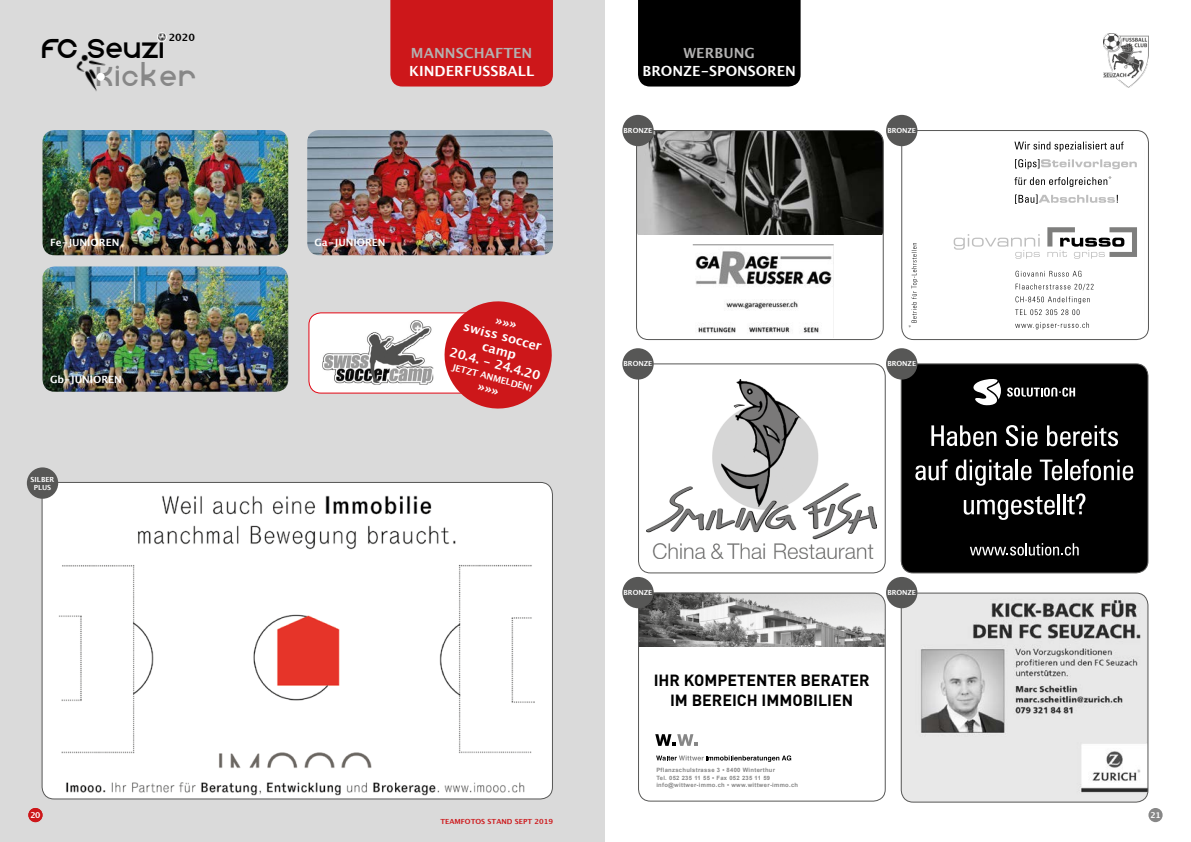
<style>
.page{position:relative;width:1191px;height:842px;background:#fff}
.page>*{position:absolute;margin:0;border:0;box-sizing:border-box;transform-origin:0 0}
.t1{font:35.4px "faucet";color:#000}
.t2{font:35.4px "faucet";letter-spacing:.04em;color:#878787}
.t3{font:700 16px/20px "DIN";color:#000;text-align:center}
.t4{font:700 14px "Lucida Grande";color:#fff}
.t5{font:700 14px "Lucida Grande";letter-spacing:.005em;color:#b3b2b2}
.t6{font:700 12.6px/14.4px "Lucida Grande";color:#fff;text-align:center}
.t7{font:700 10px "Lucida Grande";color:#fff}
.t8{font:700 10px "Lucida Grande";color:#000}
.t9{font:700 9px "Lucida Grande";color:#fff}
.t10{font:700 8px "Lucida Grande";color:#fff}
.t11{font:700 7px/8px "Lucida Grande";letter-spacing:-.01em;color:#fff;text-align:center}
.t12{font:700 7px "Lucida Grande";color:#cd171a}
.t13{font:700 5.9px/7.6px "Arial";letter-spacing:.05em;color:#878787}
</style>
<div class="page">
<div style="left:638px;top:0;width:162px;height:87px;background:#000"></div>
<img style="left:1103px;top:34px;width:45px;height:53px">
<div style="left:0;top:0;width:604px;height:842px;background:#dadada"></div>
<img style="left:640px;top:593px;width:244px;height:54px">
<img style="left:646px;top:380px;width:230px;height:179px">
<div style="left:638px;top:363px;width:247px;height:210px;border:1px solid #575756;border-radius:12px"></div>
<div style="left:902px;top:364px;width:246px;height:209px;background:#000"></div>
<svg style="left:969px;top:543px;width:109px;height:13px"></svg>
<svg style="left:931px;top:425px;width:65px;height:21px"></svg>
<svg style="left:1005px;top:425px;width:32px;height:21px"></svg>
<svg style="left:1046px;top:425px;width:72px;height:21px"></svg>
<svg style="left:915px;top:459px;width:32px;height:21px"></svg>
<svg style="left:955px;top:460px;width:57px;height:26px"></svg>
<hr style="left:1015px;top:460px;width:3px;height:20px;background:#fff">
<svg style="left:1021px;top:465px;width:10px;height:15px"></svg>
<svg style="left:1039px;top:460px;width:23px;height:20px"></svg>
<hr style="left:1064px;top:460px;width:3px;height:20px;background:#fff">
<svg style="left:1070px;top:459px;width:63px;height:21px"></svg>
<svg style="left:963px;top:496px;width:91px;height:24px"></svg>
<hr style="left:1057px;top:494px;width:2px;height:20px;background:#fff">
<hr style="left:1063px;top:494px;width:2px;height:20px;background:#fff">
<svg style="left:1067px;top:493px;width:18px;height:21px"></svg>
<svg style="left:1007px;top:387px;width:68px;height:10px"></svg>
<svg style="left:969px;top:378px;width:32px;height:28px"></svg>
<div style="left:900px;top:363px;width:248px;height:210px;border:1px solid #575756;border-radius:12px"></div>
<div style="left:622px;top:348px;width:31px;height:32px;background:#575756;border-radius:50%"></div>
<div style="left:886px;top:348px;width:31px;height:32px;background:#575756;border-radius:50%"></div>
<div style="left:1148px;top:808px;width:14px;height:14px;background:#878787;border-radius:50%"></div>
<svg style="left:656px;top:755px;width:135px;height:7px"></svg>
<svg style="left:655px;top:734px;width:43px;height:12px"></svg>
<div style="left:638px;top:593px;width:247px;height:209px;border:1px solid #575756;border-radius:12px"></div>
<img style="left:902px;top:593px;width:246px;height:208px">
<div style="left:900px;top:593px;width:248px;height:210px;border:1px solid #575756;border-radius:12px"></div>
<div style="left:622px;top:577px;width:31px;height:31px;background:#575756;border-radius:50%"></div>
<div style="left:886px;top:577px;width:31px;height:31px;background:#575756;border-radius:50%"></div>
<div style="left:390px;top:0;width:163px;height:87px;background:#cd171a"></div>
<div style="left:28px;top:808px;width:15px;height:14px;background:#cd171a;border-radius:50%"></div>
<img style="left:76px;top:54px;width:30px;height:37px">
<div style="left:157px;top:32px;width:10px;height:10px;background:#ededed;border-radius:50%"></div>
<svg style="left:157px;top:33px;width:10px;height:9px"></svg>
<div style="left:97px;top:73px;width:8px;height:8px;background:#fff;border-radius:50%"></div>
<img style="left:43px;top:130px;width:245px;height:125px">
<img style="left:307px;top:130px;width:246px;height:125px">
<img style="left:43px;top:266px;width:245px;height:126px">
<div style="left:309px;top:313px;width:189px;height:80px;background:#fff;border-radius:12px"></div>
<div style="left:308px;top:312px;width:190px;height:82px;border:1px solid #e30613;border-radius:12px"></div>
<img style="left:322px;top:320px;width:111px;height:65px">
<div style="left:42px;top:482px;width:510px;height:317px;background:#fff;border-radius:12px"></div>
<img style="left:58px;top:495px;width:476px;height:301px">
<div style="left:27px;top:467px;width:31px;height:32px;background:#575756;border-radius:50%"></div>
<img style="left:638px;top:131px;width:245px;height:104px">
<img style="left:695px;top:245px;width:138px;height:88px">
<hr style="left:693px;top:244px;width:140px;height:1px;background:#878787">
<div style="left:636px;top:130px;width:247px;height:210px;border:1px solid #575756;border-radius:12px"></div>
<div style="left:622px;top:115px;width:31px;height:31px;background:#575756;border-radius:50%"></div>
<div style="left:901px;top:130px;width:248px;height:210px;border:1px solid #575756;border-radius:12px"></div>
<svg style="left:1015px;top:322px;width:74px;height:7px"></svg>
<svg style="left:1015px;top:296px;width:74px;height:19px"></svg>
<svg style="left:1015px;top:284px;width:78px;height:6px"></svg>
<svg style="left:1015px;top:271px;width:66px;height:6px"></svg>
<svg style="left:1015px;top:194px;width:102px;height:10px"></svg>
<svg style="left:1014px;top:176px;width:97px;height:11px"></svg>
<svg style="left:1015px;top:159px;width:121px;height:10px"></svg>
<svg style="left:1014px;top:142px;width:109px;height:10px"></svg>
<svg style="left:908px;top:243px;width:10px;height:85px"></svg>
<svg style="left:953px;top:227px;width:184px;height:32px"></svg>
<div style="left:886px;top:115px;width:31px;height:31px;background:#575756;border-radius:50%"></div>
<svg style="left:439px;top:301px;width:113px;height:108px"></svg>
<h3 class="t8" style="left:169px;top:29px;width:28px">2020</h3>
<h1 class="t1" style="left:41px;top:26px;width:124px">FC Seuzi</h1>
<h1 class="t2" style="left:96px;top:54px;width:102px">Kicker</h1>
<h3 class="t7" style="left:50px;top:234px;width:71px">Fe-JUNIOREN</h3>
<h3 class="t7" style="left:50px;top:371px;width:73px">Gb-JUNIOREN</h3>
<p class="t11" style="left:31px;top:475px;width:25px">SILBER<br>PLUS</p>
<h3 class="t10" style="left:30px;top:809px;width:12px">20</h3>
<h3 class="t5" style="left:411px;top:42px;width:123px">MANNSCHAFTEN</h3>
<h3 class="t4" style="left:409px;top:60px;width:127px">KINDERFUSSBALL</h3>
<h3 class="t7" style="left:314px;top:234px;width:73px">Ga-JUNIOREN</h3>
<h3 class="t6" style="left:463px;top:303px;width:95px;rotate:15deg">»»»<br>swiss soccer camp<br>20.4. - 24.4.20</h3>
<h3 class="t9" style="left:454px;top:360px;width:84px;rotate:15deg">JETZT ANMELDEN!</h3>
<h3 class="t5" style="left:683px;top:42px;width:73px">WERBUNG</h3>
<h3 class="t4" style="left:642px;top:60px;width:155px">BRONZE-SPONSOREN</h3>
<p class="t11" style="left:623px;top:126px;width:30px">BRONZE</p>
<p class="t11" style="left:887px;top:126px;width:30px">BRONZE</p>
<p class="t11" style="left:623px;top:360px;width:30px">BRONZE</p>
<p class="t11" style="left:887px;top:360px;width:30px">BRONZE</p>
<p class="t12" style="left:440px;top:816px;width:114px">TEAMFOTOS STAND SEPT 2019</p>
<p class="t11" style="left:623px;top:588px;width:30px">BRONZE</p>
<p class="t11" style="left:887px;top:588px;width:30px">BRONZE</p>
<h2 class="t3" style="left:653px;top:669px;width:217px">IHR KOMPETENTER BERATER<br>IM BEREICH IMMOBILIEN</h2>
<p class="t13" style="left:656px;top:766px;width:143px">Pflanzschulstrasse 3 • 8400 Winterthur<br>Tel. 052 235 11 55 • Fax 052 235 11 59 info@wittwer-immo.ch • www.wittwer-immo.ch</p>
<h3 class="t10" style="left:1150px;top:809px;width:12px">21</h3>
</div>
